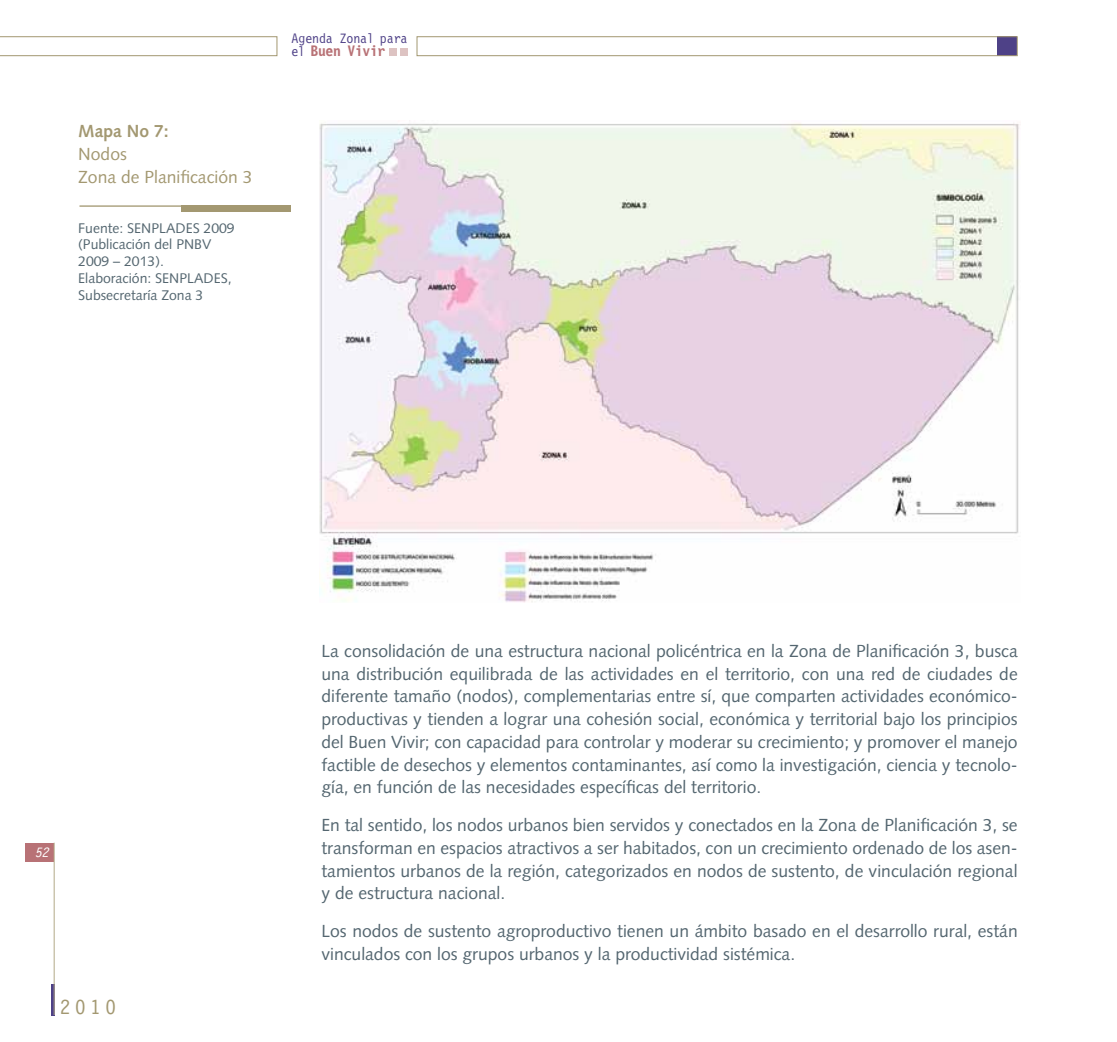
<style>
.page{position:relative;width:1117px;height:1042px;background:#fff}
.page>*{position:absolute;margin:0;border:0;box-sizing:border-box;transform-origin:0 0}
.t1{font:21px "Letter Gothic SW";color:#a39871}
.t2{font:17.5px/22.8px "Syntax";color:#546670;text-align:justify}
.t3{font:17.5px/22.8px "Syntax";color:#a39871}
.t4{font:700 15.75px "Letter Gothic SW";letter-spacing:-.025em;color:#b87276}
.t5{font:14px/16.8px "Syntax";color:#546670}
.t6{font:14px "Letter Gothic SW";letter-spacing:-.01em;color:#4e4187}
.t7{font:italic 14px "Letter Gothic SW";color:#fff}
.s1{font-weight:700}
.s2{font-weight:400;font-size:14px;color:#4e4187}
</style>
<div class="page">
<div style="left:25px;top:843px;width:29px;height:18px;background:#b87276"></div>
<hr style="left:51px;top:984px;width:3px;height:31px;background:#4e4187">
<hr style="left:54px;top:843px;width:1px;height:172px;background:#b2a987">
<div style="left:997px;top:37px;width:19px;height:19px;background:#4e4187"></div>
<div style="left:416px;top:36px;width:601px;height:20px;border:1px solid #a39871"></div>
<svg style="left:0;top:36px;width:277px;height:20px"></svg>
<div style="left:389px;top:48px;width:8px;height:8px;background:#ddc3c2"></div>
<div style="left:400px;top:48px;width:8px;height:8px;background:#ddc3c2"></div>
<hr style="left:79px;top:205px;width:212px;height:2px;background:#a39871">
<div style="left:181px;top:206px;width:110px;height:6px;background:#a39871"></div>
<img style="left:320px;top:123px;width:699px;height:480px">
<p class="t3" style="left:78px;top:120px;width:176px"><span class="s1">Mapa No 7:<br></span>Nodos<br>Zona de Planificación 3</p>
<p class="t5" style="left:78px;top:219px;width:158px">Fuente: SENPLADES 2009 (Publicación del PNBV<br>2009 – 2013).<br>Elaboración: SENPLADES,<br>Subsecretaría Zona 3</p>
<p class="t6" style="left:291px;top:30px;width:117px">Agenda Zonal para</p>
<p class="t4" style="left:291px;top:42px;width:95px"><span class="s2">el</span> Buen Vivir</p>
<p class="t7" style="left:35px;top:844px;width:15px">52</p>
<p class="t1" style="left:60px;top:995px;width:57px">2010</p>
<p class="t2" style="left:321px;top:639px;width:697px">La consolidación de una estructura nacional policéntrica en la Zona de Planificación 3, busca una distribución equilibrada de las actividades en el territorio, con una red de ciudades de diferente tamaño (nodos), complementarias entre sí, que comparten actividades económico&shy;productivas y tienden a lograr una cohesión social, económica y territorial bajo los principios del Buen Vivir; con capacidad para controlar y moderar su crecimiento; y promover el manejo factible de desechos y elementos contaminantes, así como la investigación, ciencia y tecnolo&shy;gía, en función de las necesidades específicas del territorio.</p>
<p class="t2" style="left:321px;top:813px;width:697px">En tal sentido, los nodos urbanos bien servidos y conectados en la Zona de Planificación 3, se transforman en espacios atractivos a ser habitados, con un crecimiento ordenado de los asen&shy;tamientos urbanos de la región, categorizados en nodos de sustento, de vinculación regional y de estructura nacional.</p>
<p class="t2" style="left:321px;top:919px;width:697px">Los nodos de sustento agroproductivo tienen un ámbito basado en el desarrollo rural, están vinculados con los grupos urbanos y la productividad sistémica.</p>
</div>
